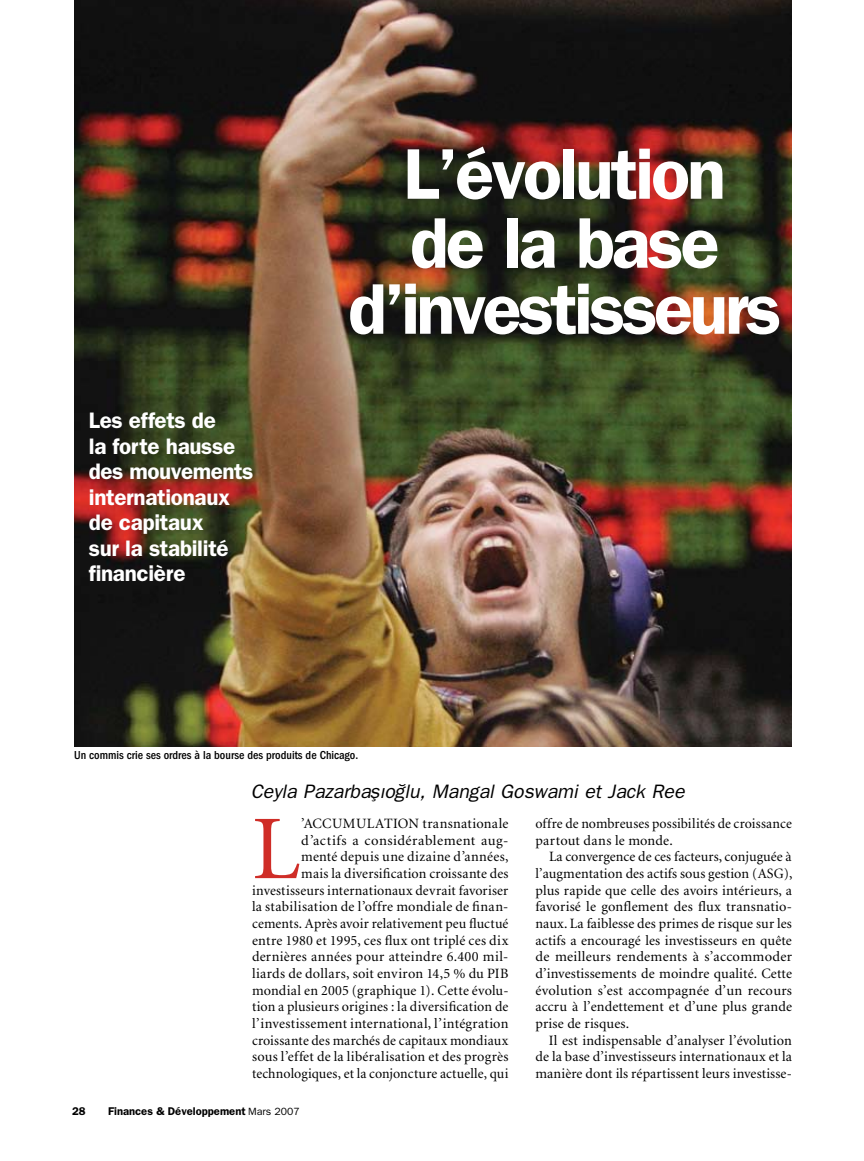
<style>
.page{position:relative;width:864px;height:1161px;background:#fff}
.page>*{position:absolute;margin:0;border:0;box-sizing:border-box;transform-origin:0 0}
.t1{font:91.05px "Minion";color:#cf2d27}
.t2{font:600 72px/67.5px "Franklin Gothic";letter-spacing:-.04em;color:#fff;text-align:center}
.t3{font:600 22.5px/25.5px "Franklin Gothic";letter-spacing:-.015em;color:#fff}
.t4{font:italic 19.5px "Franklin Gothic";color:#000}
.t5{font:14.25px/16.6px "Minion";letter-spacing:.015em;color:#000;text-align:justify}
.t6{font:500 condensed 12px "Franklin Gothic";color:#000}
.t7{font:600 11.25px "Franklin Gothic";color:#000}
.s1{font-weight:400;font-size:10.5px}
</style>
<div class="page">
<img style="left:74px;top:0;width:718px;height:747px">
<h3 class="t3" style="left:89px;top:408px;width:166px">Les effets de<br>la forte hausse des mouvements internationaux de capitaux<br>sur la stabilité financière</h3>
<h2 class="t2" style="left:348px;top:140px;width:435px">L’évolution<br>de la base d’investisseurs</h2>
<p class="t6" style="left:74px;top:749px;width:286px">Un commis crie ses ordres à la bourse des produits de Chicago.</p>
<h3 class="t4" style="left:251px;top:781px;width:435px">Ceyla Pazarba¸sıo˘glu, Mangal Goswami et Jack Ree</h3>
<p class="t5" style="left:252px;top:816px;width:258px;text-align:right">’accumulation transnationale<br>d’actifs a considérablement aug-<br>menté depuis une dizaine d’années,<br>mais la diversification croissante des investisseurs internationaux devrait favoriser la stabilisation de l’offre mondiale de finan&shy;cements. Après avoir relativement peu fluctué entre 1980 et 1995, ces flux ont triplé ces dix dernières années pour atteindre 6.400 mil&shy;liards de dollars, soit environ 14,5 % du PIB mondial en 2005 (graphique 1). Cette évolu&shy;tion a plusieurs origines : la diversification de l’investissement international, l’intégration croissante des marchés de capitaux mondiaux sous l’effet de la libéralisation et des progrès technologiques, et la conjoncture actuelle, qui</p>
<p class="t5" style="left:536px;top:816px;width:258px">offre de nombreuses possibilités de croissance partout dans le monde.</p>
<h1 class="t1" style="left:252px;top:804px;width:50px">L</h1>
<p class="t5" style="left:536px;top:849px;width:258px;text-indent:14px">La convergence de ces facteurs, conjuguée à l’augmentation des actifs sous gestion (ASG), plus rapide que celle des avoirs intérieurs, a favorisé le gonflement des flux transnatio&shy;naux. La faiblesse des primes de risque sur les actifs a encouragé les investisseurs en quête de meilleurs rendements à s’accommoder d’investissements de moindre qualité. Cette évolution s’est accompagnée d’un recours accru à l’endettement et d’une plus grande prise de risques.</p>
<p class="t5" style="left:536px;top:1032px;width:258px;text-indent:13px">Il est indispensable d’analyser l’évolution de la base d’investisseurs internationaux et la manière dont ils répartissent leurs investisse-</p>
<p class="t7" style="left:72px;top:1105px;width:15px">28</p>
<p class="t7" style="left:108px;top:1105px;width:193px">Finances &amp; Développement <span class="s1">Mars 2007</span></p>
</div>
